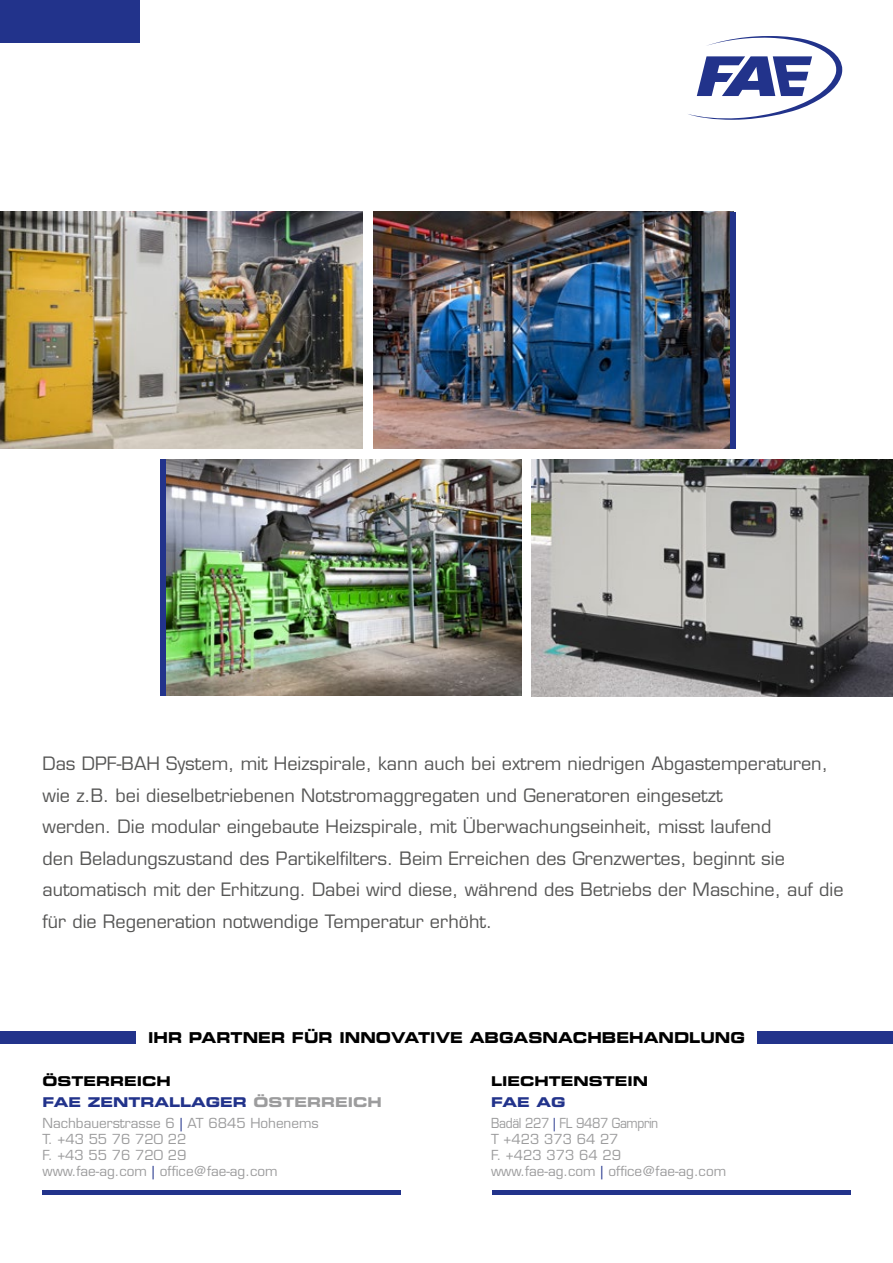
<style>
.page{position:relative;width:893px;height:1263px;background:#fff}
.page>*{position:absolute;margin:0;border:0;box-sizing:border-box;transform-origin:0 0}
.t1{font:18px/31.5px "Eurostile LT Std";color:#565655}
.t2{font:15px "Eurostile LT Std Bold Ex 2";color:#000;scale:.91 1}
.t3{font:13.5px/16.2px "Eurostile LT Std";color:#9c9c9d}
.t4{font:13.5px/16.2px "Eurostile LT Std";color:#9c9c9d;scale:.9 1}
.t5{font:13.5px/21.6px "Eurostile LT Std Bold Ex 2";color:#22338b}
.t6{font:13.5px "Eurostile LT Std Bold Ex 2";color:#000}
.s1{color:#000}
.s2{color:#9c9c9d}
.s3{color:#22338b}
</style>
<div class="page">
<div style="left:0;top:0;width:140px;height:42px;background:#22338b"></div>
<div style="left:0;top:1031px;width:893px;height:13px;background:#22338b"></div>
<div style="left:136px;top:1025px;width:621px;height:23px;background:#fff"></div>
<hr style="left:492px;top:1190px;width:358px;height:4px;background:#22338b">
<hr style="left:43px;top:1190px;width:358px;height:4px;background:#22338b">
<svg style="left:688px;top:36px;width:154px;height:84px"></svg>
<img style="left:374px;top:212px;width:356px;height:237px">
<img style="left:166px;top:459px;width:356px;height:237px">
<img style="left:532px;top:460px;width:361px;height:236px">
<img style="left:0;top:212px;width:362px;height:237px">
<div style="left:730px;top:212px;width:5px;height:237px;background:#22338b"></div>
<div style="left:161px;top:459px;width:5px;height:237px;background:#22338b"></div>
<p class="t1" style="left:43px;top:748px;width:803px">Das DPF-BAH System, mit Heizspirale, kann auch bei extrem niedrigen Abgastemperaturen, wie z.B. bei dieselbetriebenen Notstromaggregaten und Generatoren eingesetzt<br>werden. Die modular eingebaute Heizspirale, mit Überwachungseinheit, misst laufend<br>den Beladungszustand des Partikelfilters. Beim Erreichen des Grenzwertes, beginnt sie automatisch mit der Erhitzung. Dabei wird diese, während des Betriebs der Maschine, auf die für die Regeneration notwendige Temperatur erhöht.</p>
<p class="t2" style="left:148px;top:1026px;width:657px">IHR PARTNER FÜR INNOVATIVE ABGASNACHBEHANDLUNG</p>
<p class="t5" style="left:43px;top:1070px;width:341px"><span class="s1">ÖSTERREICH<br></span>FAE ZENTRALLAGER <span class="s2">ÖSTERREICH</span></p>
<p class="t3" style="left:43px;top:1115px;width:278px">Nachbauerstrasse 6 <span class="s3">|</span> AT 6845 Hohenems<br>T. +43 55 76 720 22<br>F. +43 55 76 720 29<br>www.fae-ag.com <span class="s3">|</span> office@fae-ag.com</p>
<p class="t6" style="left:491px;top:1071px;width:159px">LIECHTENSTEIN</p>
<p class="t5" style="left:491px;top:1091px;width:76px">FAE AG</p>
<p class="t4" style="left:491px;top:1115px;width:263px">Badäl 227 <span class="s3">|</span> FL 9487 Gamprin<br>T +423 373 64 27<br>F. +423 373 64 29 www.fae-ag.com <span class="s3">|</span> office@fae-ag.com</p>
</div>
